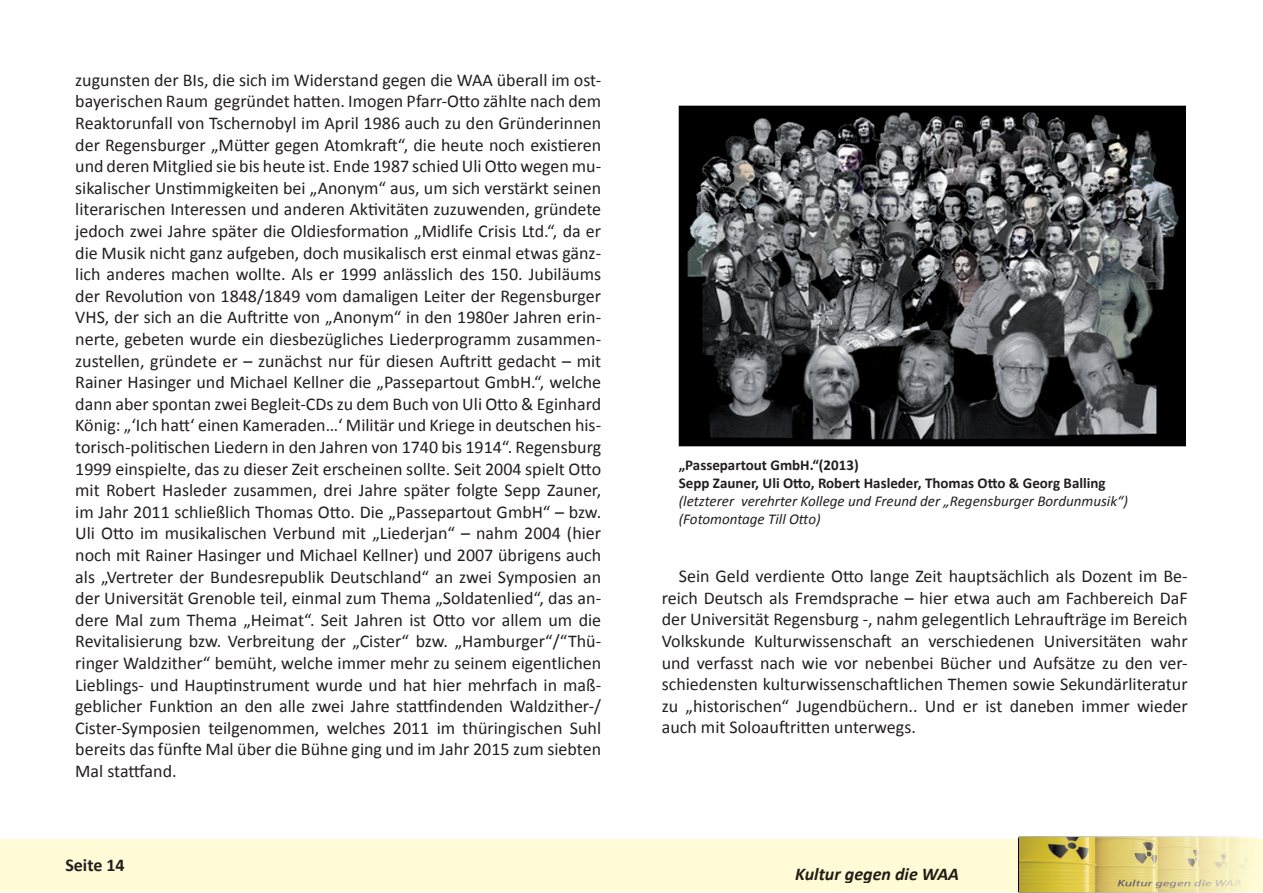
<style>
.page{position:relative;width:1263px;height:893px;background:#fff}
.page>*{position:absolute;margin:0;border:0;box-sizing:border-box;transform-origin:0 0}
.t1{font:18px/21.6px "Calibri";color:#231f20;text-align:justify}
.t2{font:italic 700 18px "Calibri";color:#211d14}
.t3{font:700 18px "Calibri";color:#231f20}
.t4{font:italic 15px/18px "Calibri";color:#231f20}
.t5{font:700 15px/18px "Calibri";color:#231f20}
</style>
<div class="page">
<div style="left:0;top:839px;width:1263px;height:53px;background:#fffbd6"></div>
<img style="left:1018px;top:837px;width:240px;height:55px">
<img style="left:679px;top:106px;width:507px;height:341px">
<p class="t1" style="left:75px;top:69px;width:527px">zugunsten der BIs, die sich im Widerstand gegen die WAA überall im ost&shy;bayerischen Raum gegründet hatten. Imogen Pfarr-Otto zählte nach dem Reaktorunfall von Tschernobyl im April 1986 auch zu den Gründerinnen der Regensburger „Mütter gegen Atomkraft“, die heute noch existieren und deren Mitglied sie bis heute ist. Ende 1987 schied Uli Otto wegen mu&shy;sikalischer Unstimmigkeiten bei „Anonym“ aus, um sich verstärkt seinen literarischen Interessen und anderen Aktivitäten zuzuwenden, gründete jedoch zwei Jahre später die Oldiesformation „Midlife Crisis Ltd.“, da er die Musik nicht ganz aufgeben, doch musikalisch erst einmal etwas gänz&shy;lich anderes machen wollte. Als er 1999 anlässlich des 150. Jubiläums der Revolution von 1848/1849 vom damaligen Leiter der Regensburger VHS, der sich an die Auftritte von „Anonym“ in den 1980er Jahren erin&shy;nerte, gebeten wurde ein diesbezügliches Liederprogramm zusammen&shy;zustellen, gründete er – zunächst nur für diesen Auftritt gedacht – mit Rainer Hasinger und Michael Kellner die „Passepartout GmbH.“, welche dann aber spontan zwei Begleit-CDs zu dem Buch von Uli Otto &amp; Eginhard König: „‘Ich hatt‘ einen Kameraden…‘ Militär und Kriege in deutschen his&shy;torisch-politischen Liedern in den Jahren von 1740 bis 1914“. Regensburg 1999 einspielte, das zu dieser Zeit erscheinen sollte. Seit 2004 spielt Otto mit Robert Hasleder zusammen, drei Jahre später folgte Sepp Zauner, im Jahr 2011 schließlich Thomas Otto. Die „Passepartout GmbH“ – bzw.<br>Uli Otto im musikalischen Verbund mit „Liederjan“ – nahm 2004 (hier noch mit Rainer Hasinger und Michael Kellner) und 2007 übrigens auch als „Vertreter der Bundesrepublik Deutschland“ an zwei Symposien an der Universität Grenoble teil, einmal zum Thema „Soldatenlied“, das an&shy;dere Mal zum Thema „Heimat“. Seit Jahren ist Otto vor allem um die Revitalisierung bzw. Verbreitung der „Cister“ bzw. „Hamburger“/“Thü&shy;ringer Waldzither“ bemüht, welche immer mehr zu seinem eigentlichen Lieblings- und Hauptinstrument wurde und hat hier mehrfach in maß&shy;geblicher Funktion an den alle zwei Jahre stattfindenden Waldzither-/ Cister-Symposien teilgenommen, welches 2011 im thüringischen Suhl bereits das fünfte Mal über die Bühne ging und im Jahr 2015 zum siebten Mal stattfand.</p>
<p class="t3" style="left:65px;top:854px;width:61px">Seite 14</p>
<p class="t5" style="left:679px;top:456px;width:428px">„Passepartout GmbH.“(2013)<br>Sepp Zauner, Uli Otto, Robert Hasleder, Thomas Otto &amp; Georg Balling</p>
<p class="t4" style="left:679px;top:491px;width:451px">(letzterer verehrter Kollege und Freund der „Regensburger Bordunmusik“) (Fotomontage Till Otto)</p>
<p class="t1" style="left:662px;top:565px;width:527px;text-indent:17px">Sein Geld verdiente Otto lange Zeit hauptsächlich als Dozent im Be&shy;reich Deutsch als Fremdsprache – hier etwa auch am Fachbereich DaF der Universität Regensburg -, nahm gelegentlich Lehraufträge im Bereich Volkskunde Kulturwissenschaft an verschiedenen Universitäten wahr und verfasst nach wie vor nebenbei Bücher und Aufsätze zu den ver&shy;schiedensten kulturwissenschaftlichen Themen sowie Sekundärliteratur zu „historischen“ Jugendbüchern.. Und er ist daneben immer wieder auch mit Soloauftritten unterwegs.</p>
<p class="t2" style="left:795px;top:862px;width:166px">Kultur gegen die WAA</p>
</div>
